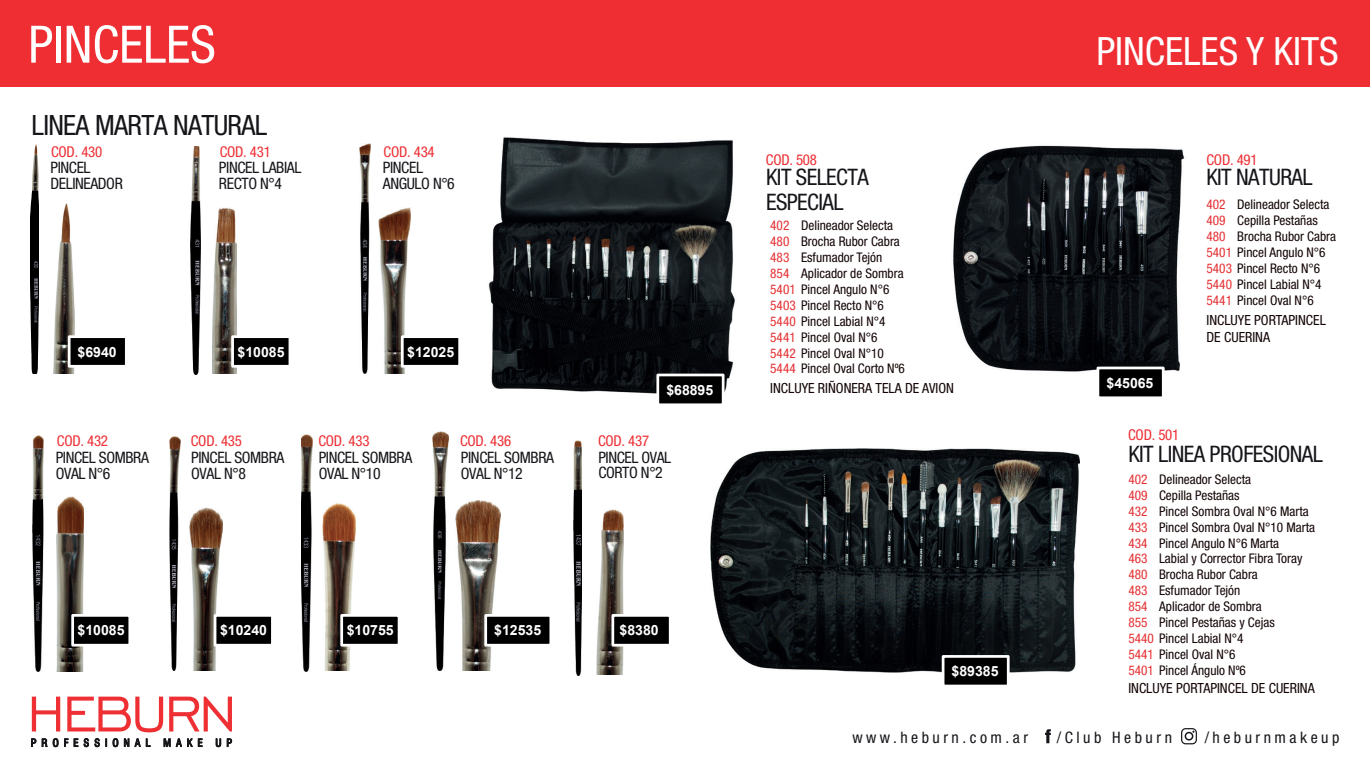
<style>
.page{position:relative;width:1370px;height:769px;background:#fff}
.page>*{position:absolute;margin:0;border:0;box-sizing:border-box;transform-origin:0 0}
.t1{font:condensed 51.62px "Helvetica Neue";color:#fff}
.t2{font:condensed 39.02px "Helvetica Neue";color:#fff}
.t3{font:condensed 28px "Helvetica Neue";letter-spacing:-.025em;color:#17151a}
.t4{font:condensed 22.75px/24.5px "Helvetica Neue";letter-spacing:-.025em;color:#17151a}
.t5{font:condensed 15.92px "Helvetica Neue";letter-spacing:.22em;color:#17151a}
.t6{font:condensed 15.75px/15.8px "Helvetica Neue";letter-spacing:-.025em;color:#17151a}
.t7{font:condensed 14.88px "Helvetica Neue";letter-spacing:-.015em;color:#ee2e33}
.t8{font:condensed 14px/16.8px "Helvetica Neue";color:#130404}
.t9{font:700 14px "Arial";color:#fff}
.t10{font:condensed 13.3px/15.9px "Helvetica Neue";color:#130404}
.t11{font:condensed 13.3px "Helvetica Neue";color:#e53033}
.s1{color:#e53033}
</style>
<div class="page">
<svg style="left:1045px;top:729px;width:5px;height:14px"></svg>
<svg style="left:1181px;top:728px;width:15px;height:16px"></svg>
<svg style="left:31px;top:738px;width:5px;height:9px"></svg>
<svg style="left:42px;top:738px;width:26px;height:9px"></svg>
<svg style="left:74px;top:738px;width:4px;height:9px"></svg>
<svg style="left:84px;top:738px;width:34px;height:9px"></svg>
<svg style="left:124px;top:738px;width:27px;height:9px"></svg>
<svg style="left:163px;top:738px;width:39px;height:9px"></svg>
<svg style="left:216px;top:738px;width:5px;height:9px"></svg>
<svg style="left:227px;top:738px;width:5px;height:9px"></svg>
<svg style="left:32px;top:697px;width:28px;height:34px"></svg>
<svg style="left:67px;top:697px;width:96px;height:35px"></svg>
<svg style="left:169px;top:697px;width:63px;height:34px"></svg>
<div style="left:0;top:0;width:1369px;height:87px;background:#ee2e33"></div>
<img style="left:488px;top:137px;width:247px;height:257px">
<img style="left:953px;top:145px;width:232px;height:227px">
<img style="left:710px;top:448px;width:369px;height:225px">
<img style="left:30px;top:145px;width:9px;height:229px">
<img style="left:53px;top:204px;width:21px;height:169px">
<img style="left:190px;top:146px;width:11px;height:229px">
<img style="left:212px;top:208px;width:24px;height:165px">
<img style="left:359px;top:144px;width:11px;height:229px">
<img style="left:378px;top:208px;width:32px;height:165px">
<img style="left:573px;top:440px;width:9px;height:235px">
<img style="left:596px;top:510px;width:27px;height:164px">
<img style="left:33px;top:436px;width:10px;height:236px">
<img style="left:56px;top:496px;width:28px;height:175px">
<img style="left:170px;top:436px;width:10px;height:235px">
<img style="left:190px;top:508px;width:32px;height:163px">
<img style="left:301px;top:434px;width:11px;height:237px">
<img style="left:322px;top:503px;width:33px;height:167px">
<img style="left:432px;top:432px;width:16px;height:239px">
<img style="left:455px;top:500px;width:45px;height:171px">
<div style="left:68px;top:335px;width:60px;height:33px;background:#000001;border:3px solid #fff"></div>
<div style="left:231px;top:335px;width:60px;height:33px;background:#000001;border:3px solid #fff"></div>
<div style="left:401px;top:335px;width:60px;height:33px;background:#000001;border:3px solid #fff"></div>
<div style="left:71px;top:614px;width:60px;height:32px;background:#000001;border:3px solid #fff"></div>
<div style="left:214px;top:614px;width:60px;height:32px;background:#000001;border:3px solid #fff"></div>
<div style="left:340px;top:614px;width:60px;height:32px;background:#000001;border:3px solid #fff"></div>
<div style="left:484px;top:614px;width:68px;height:32px;background:#000001;border:3px solid #fff"></div>
<div style="left:611px;top:614px;width:60px;height:32px;background:#000001;border:3px solid #fff"></div>
<div style="left:656px;top:374px;width:68px;height:32px;background:#000001;border:3px solid #fff"></div>
<div style="left:1096px;top:367px;width:68px;height:32px;background:#000001;border:3px solid #fff"></div>
<div style="left:941px;top:655px;width:68px;height:32px;background:#000001;border:3px solid #fff"></div>
<h1 class="t1" style="left:28px;top:15px;width:189px">PINCELES</h1>
<h2 class="t2" style="left:1096px;top:29px;width:244px">PINCELES Y KITS</h2>
<h3 class="t3" style="left:32px;top:109px;width:237px">LINEA MARTA NATURAL</h3>
<p class="t7" style="left:51px;top:143px;width:53px">COD. 430</p>
<p class="t7" style="left:220px;top:143px;width:53px">COD. 431</p>
<p class="t7" style="left:383px;top:143px;width:53px">COD. 434</p>
<p class="t6" style="left:50px;top:160px;width:74px">PINCEL<br>DELINEADOR</p>
<p class="t6" style="left:219px;top:160px;width:84px">PINCEL LABIAL<br>RECTO N°4</p>
<p class="t6" style="left:383px;top:160px;width:73px">PINCEL<br>ANGULO N°6</p>
<p class="t9" style="left:78px;top:342px;width:41px">$6940</p>
<p class="t9" style="left:237px;top:342px;width:48px">$10085</p>
<p class="t9" style="left:407px;top:342px;width:48px">$12025</p>
<p class="t7" style="left:57px;top:432px;width:53px">COD. 432</p>
<p class="t7" style="left:191px;top:432px;width:53px">COD. 435</p>
<p class="t7" style="left:318px;top:432px;width:53px">COD. 433</p>
<p class="t7" style="left:460px;top:432px;width:53px">COD. 436</p>
<p class="t7" style="left:598px;top:432px;width:53px">COD. 437</p>
<p class="t9" style="left:666px;top:380px;width:48px">$68895</p>
<p class="t6" style="left:56px;top:449px;width:95px">PINCEL SOMBRA<br>OVAL N°6</p>
<p class="t6" style="left:191px;top:449px;width:95px">PINCEL SOMBRA<br>OVAL N°8</p>
<p class="t6" style="left:319px;top:449px;width:95px">PINCEL SOMBRA<br>OVAL N°10</p>
<p class="t6" style="left:461px;top:449px;width:95px">PINCEL SOMBRA<br>OVAL N°12</p>
<p class="t6" style="left:598px;top:449px;width:74px">PINCEL OVAL<br>CORTO N°2</p>
<p class="t9" style="left:78px;top:620px;width:48px">$10085</p>
<p class="t9" style="left:220px;top:620px;width:48px">$10240</p>
<p class="t9" style="left:347px;top:620px;width:48px">$10755</p>
<p class="t9" style="left:494px;top:620px;width:48px">$12535</p>
<p class="t9" style="left:619px;top:620px;width:41px">$8380</p>
<p class="t7" style="left:765px;top:151px;width:53px">COD. 508</p>
<p class="t7" style="left:1206px;top:151px;width:53px">COD. 491</p>
<h3 class="t4" style="left:766px;top:165px;width:104px">KIT SELECTA<br>ESPECIAL</h3>
<p class="t10" style="left:801px;top:217px;width:104px">Delineador Selecta<br>Brocha Rubor Cabra<br>Esfumador Tejón<br>Aplicador de Sombra</p>
<p class="t10" style="left:770px;top:217px;width:136px"><span class="s1">402<br>480<br>483<br>854<br>5401</span> Pincel Angulo N°6<br><span class="s1">5403</span> Pincel Recto N°6<br><span class="s1">5440</span> Pincel Labial N°4<br><span class="s1">5441</span> Pincel Oval N°6<br><span class="s1">5442</span> Pincel Oval N°10<br><span class="s1">5444</span> Pincel Oval Corto Nº6</p>
<h3 class="t4" style="left:1206px;top:165px;width:108px">KIT NATURAL</h3>
<p class="t10" style="left:1206px;top:197px;width:124px"><span class="s1">402</span> Delineador Selecta<br><span class="s1">409</span></p>
<p class="t10" style="left:1236px;top:213px;width:82px">Cepilla Pestañas</p>
<p class="t10" style="left:1206px;top:228px;width:131px;text-indent:31px">Brocha Rubor Cabra<br><span class="s1">5401</span> Pincel Angulo N°6<br><span class="s1">5403</span> Pincel Recto N°6<br><span class="s1">5440</span> Pincel Labial N°4<br><span class="s1">5441</span> Pincel Oval N°6</p>
<p class="t8" style="left:1206px;top:312px;width:121px">INCLUYE PORTAPINCEL<br>DE CUERINA</p>
<p class="t11" style="left:1206px;top:229px;width:21px">480</p>
<p class="t8" style="left:770px;top:380px;width:185px">INCLUYE RIÑONERA TELA DE AVION</p>
<p class="t9" style="left:1106px;top:373px;width:48px">$45065</p>
<p class="t7" style="left:1127px;top:427px;width:53px">COD. 501</p>
<h3 class="t4" style="left:1128px;top:442px;width:196px">KIT LINEA PROFESIONAL</h3>
<p class="t9" style="left:951px;top:661px;width:48px">$89385</p>
<p class="t10" style="left:1158px;top:471px;width:157px">Delineador Selecta<br>Cepilla Pestañas<br>Pincel Sombra Oval N°6 Marta<br>Pincel Sombra Oval N°10 Marta<br>Pincel Angulo N°6 Marta<br>Labial y Corrector Fibra Toray<br>Brocha Rubor Cabra<br>Esfumador Tejón<br>Aplicador de Sombra<br>Pincel Pestañas y Cejas</p>
<p class="t10" style="left:1128px;top:471px;width:119px"><span class="s1">402<br>409<br>432<br>433<br>434<br>463<br>480<br>483<br>854<br>855<br>5440</span> Pincel Labial N°4<br><span class="s1">5441</span> Pincel Oval N°6<br><span class="s1">5401</span> Pincel Ángulo Nº6</p>
<p class="t8" style="left:1128px;top:680px;width:188px">INCLUYE PORTAPINCEL DE CUERINA</p>
<p class="t5" style="left:852px;top:728px;width:177px">www.heburn.com.ar</p>
<p class="t5" style="left:1056px;top:728px;width:116px">/Club Heburn</p>
<p class="t5" style="left:1204px;top:728px;width:136px">/heburnmakeup</p>
</div>
